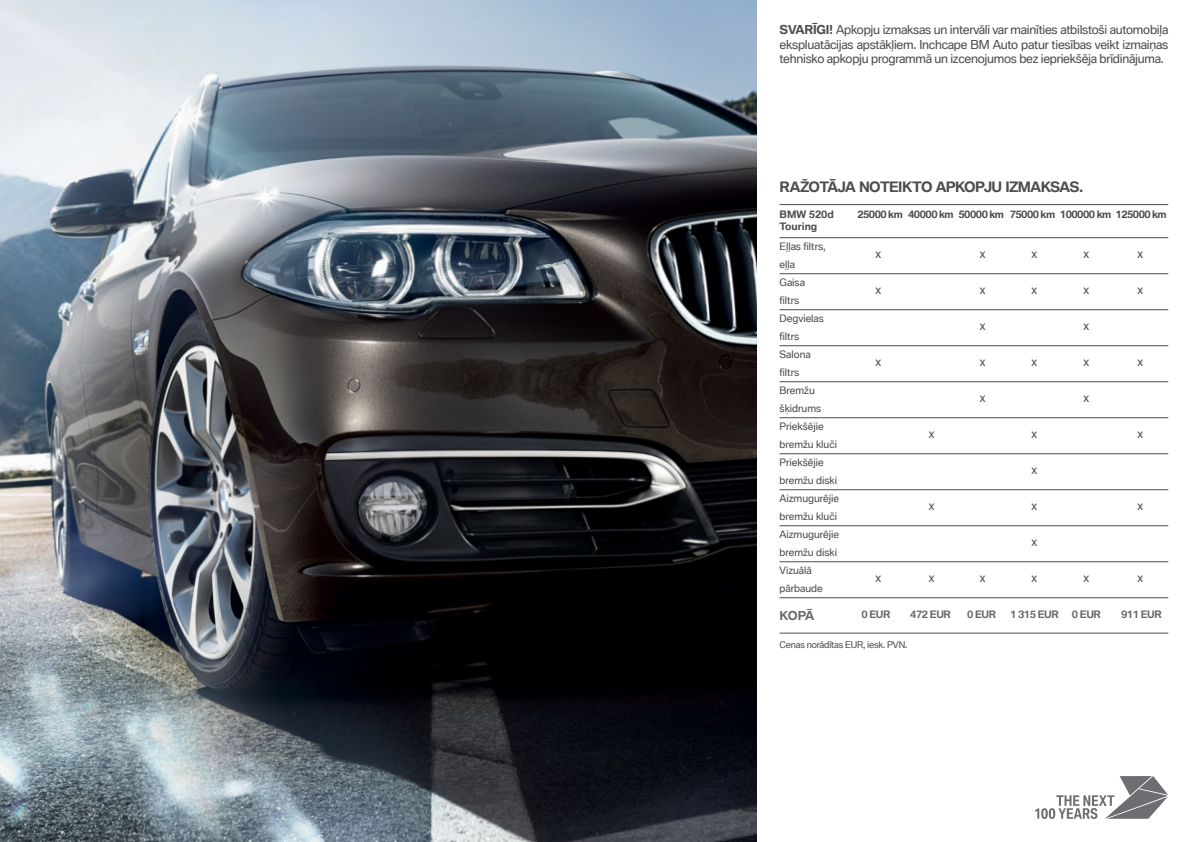
<style>
.page{position:relative;width:1191px;height:842px;background:#fff}
.page>*{position:absolute;margin:0;border:0;box-sizing:border-box;transform-origin:0 0}
.t1{font:700 14px "BMW Type Global Pro";letter-spacing:-.045em;color:#4d4d4f}
.t2{font:12px/14.4px "BMW Type Global";letter-spacing:-.02em;color:#4d4d4f;text-align:justify}
.t3{font:700 12px "BMW Type Global";color:#696a6c}
.t4{font:10px/18px "BMW Type Global";color:#4d4d4f}
.t5{font:700 10px "BMW Type Global";letter-spacing:-.05em;color:#4d4d4f}
.t6{font:700 10px "BMW Type Global";letter-spacing:-.04em;color:#696a6c}
.t7{font:700 10px/12px "BMW Type Global";color:#4d4d4f}
.t8{font:9px "BMW Type Global";letter-spacing:-.02em;color:#4d4d4f}
.s1{font-weight:700}
</style>
<div class="page">
<img style="left:0;top:0;width:756px;height:842px">
<hr style="left:779px;top:237px;width:389px;height:1px;background:#4d4d4f">
<hr style="left:779px;top:273px;width:389px;height:1px;background:#4d4d4f">
<hr style="left:779px;top:309px;width:389px;height:1px;background:#4d4d4f">
<hr style="left:779px;top:345px;width:389px;height:1px;background:#4d4d4f">
<hr style="left:779px;top:381px;width:389px;height:1px;background:#4d4d4f">
<hr style="left:779px;top:417px;width:389px;height:1px;background:#4d4d4f">
<hr style="left:779px;top:453px;width:389px;height:1px;background:#4d4d4f">
<hr style="left:779px;top:489px;width:389px;height:1px;background:#4d4d4f">
<hr style="left:779px;top:525px;width:389px;height:1px;background:#4d4d4f">
<hr style="left:779px;top:561px;width:389px;height:1px;background:#4d4d4f">
<hr style="left:779px;top:597px;width:389px;height:1px;background:#4d4d4f">
<hr style="left:779px;top:633px;width:389px;height:1px;background:#4d4d4f">
<hr style="left:779px;top:204px;width:389px;height:1px;background:#4d4d4f">
<svg style="left:1035px;top:776px;width:133px;height:43px"></svg>
<p class="t2" style="left:779px;top:23px;width:390px"><span class="s1">SVARĪGI!</span> Apkopju izmaksas un intervāli var mainīties atbilstoši automobiļa ekspluatācijas apstākļiem. Inchcape BM Auto patur tiesības veikt izmaiņas tehnisko apkopju programmā un izcenojumos bez iepriekšēja brīdinājuma.</p>
<p class="t1" style="left:779px;top:179px;width:305px">RAŽOTĀJA NOTEIKTO APKOPJU IZMAKSAS.</p>
<p class="t7" style="left:779px;top:209px;width:56px">BMW 520d<br>Touring</p>
<p class="t4" style="left:779px;top:238px;width:61px">Eļļas filtrs, eļļa<br>Gaisa<br>filtrs<br>Degvielas filtrs<br>Salona<br>filtrs<br>Bremžu šķidrums<br>Priekšējie bremžu kluči<br>Priekšējie bremžu diski<br>Aizmugurējie bremžu kluči<br>Aizmugurējie bremžu diski<br>Vizuālā pārbaude</p>
<p class="t5" style="left:857px;top:207px;width:47px">25000 km</p>
<p class="t2" style="left:875px;top:247px;width:7px">x</p>
<p class="t2" style="left:875px;top:283px;width:7px">x</p>
<p class="t5" style="left:908px;top:207px;width:260px">40000 km 50000 km 75000 km 100000 km 125000 km</p>
<p class="t2" style="left:979px;top:247px;width:7px">x</p>
<p class="t2" style="left:979px;top:283px;width:7px">x</p>
<p class="t2" style="left:979px;top:319px;width:7px">x</p>
<p class="t2" style="left:979px;top:355px;width:7px">x</p>
<p class="t2" style="left:979px;top:391px;width:7px">x</p>
<p class="t2" style="left:1031px;top:247px;width:7px">x</p>
<p class="t2" style="left:1031px;top:283px;width:7px">x</p>
<p class="t2" style="left:1083px;top:247px;width:7px">x</p>
<p class="t2" style="left:1083px;top:283px;width:7px">x</p>
<p class="t2" style="left:1083px;top:319px;width:7px">x</p>
<p class="t2" style="left:1083px;top:355px;width:7px">x</p>
<p class="t2" style="left:1083px;top:391px;width:7px">x</p>
<p class="t2" style="left:1137px;top:247px;width:7px">x</p>
<p class="t2" style="left:1137px;top:283px;width:7px">x</p>
<p class="t2" style="left:875px;top:355px;width:7px">x</p>
<p class="t2" style="left:1031px;top:355px;width:7px">x</p>
<p class="t2" style="left:1137px;top:355px;width:7px">x</p>
<p class="t2" style="left:875px;top:571px;width:7px">x</p>
<p class="t2" style="left:928px;top:427px;width:7px">x</p>
<p class="t2" style="left:928px;top:499px;width:7px">x</p>
<p class="t2" style="left:928px;top:571px;width:7px">x</p>
<p class="t2" style="left:979px;top:571px;width:7px">x</p>
<p class="t2" style="left:1031px;top:427px;width:7px">x</p>
<p class="t2" style="left:1031px;top:463px;width:7px">x</p>
<p class="t2" style="left:1031px;top:499px;width:7px">x</p>
<p class="t2" style="left:1031px;top:535px;width:7px">x</p>
<p class="t2" style="left:1031px;top:571px;width:7px">x</p>
<p class="t2" style="left:1083px;top:571px;width:7px">x</p>
<p class="t2" style="left:1137px;top:427px;width:7px">x</p>
<p class="t2" style="left:1137px;top:499px;width:7px">x</p>
<p class="t2" style="left:1137px;top:571px;width:7px">x</p>
<p class="t3" style="left:779px;top:607px;width:36px">KOPĀ</p>
<p class="t6" style="left:861px;top:607px;width:31px">0 EUR</p>
<p class="t6" style="left:910px;top:607px;width:42px">472 EUR</p>
<p class="t6" style="left:967px;top:607px;width:31px">0 EUR</p>
<p class="t6" style="left:1010px;top:607px;width:50px">1 315 EUR</p>
<p class="t6" style="left:1072px;top:607px;width:31px">0 EUR</p>
<p class="t6" style="left:1121px;top:607px;width:42px">911 EUR</p>
<p class="t8" style="left:779px;top:638px;width:129px">Cenas norādītas EUR, iesk. PVN.</p>
</div>
